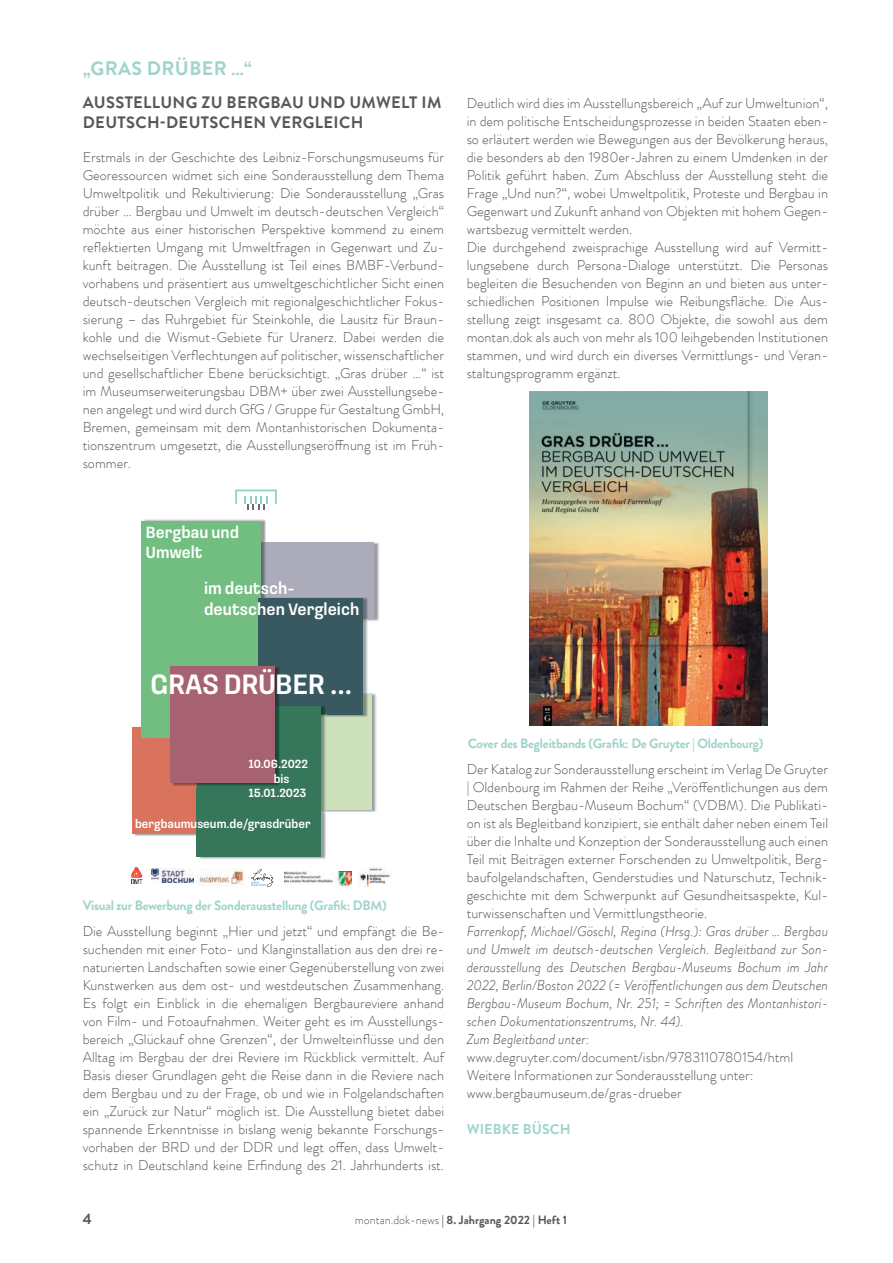
<style>
.page{position:relative;width:893px;height:1263px;background:#fff}
.page>*{position:absolute;margin:0;border:0;box-sizing:border-box;transform-origin:0 0}
.t1{font:500 29.1px "Loos Condensed";color:#fff}
.t2{font:700 19.5px "Brandon Grotesque Office";letter-spacing:.02em;color:#9fd4cb}
.t3{font:500 17.1px/20.5px "Loos Condensed";color:#fff}
.t4{font:500 16.8px/20.1px "Loos Condensed";color:#fff}
.t5{font:700 16.5px/19.8px "Brandon Grotesque Office";letter-spacing:.02em;color:#57585a}
.t6{font:700 15px "Brandon Grotesque Office";color:#57585a}
.t7{font:300 14.25px/18px "Brandon Grotesque Office";color:#57585a;text-align:justify}
.t8{font:italic 300 14.25px/18px "Brandon Grotesque Office";color:#57585a}
.t9{font:700 14.25px "Brandon Grotesque Office";letter-spacing:.01em;color:#9fd4cb}
.t10{font:700 13.5px "Brandon Grotesque Office";letter-spacing:-.02em;color:#9fd4cb}
.t11{font:500 12.45px "Loos Condensed";color:#fff}
.t12{font:500 12.3px/14.7px "Loos Condensed";color:#fff;text-align:center}
.t13{font:700 12px "Brandon Grotesque Office";color:#57585a}
.s1{font-weight:300}
</style>
<div class="page">
<img style="left:131px;top:867px;width:12px;height:16px">
<img style="left:152px;top:868px;width:41px;height:14px">
<img style="left:197px;top:869px;width:47px;height:17px">
<svg style="left:251px;top:869px;width:23px;height:18px"></svg>
<img style="left:358px;top:867px;width:32px;height:20px">
<img style="left:285px;top:871px;width:66px;height:14px">
<svg style="left:235px;top:489px;width:42px;height:20px"></svg>
<img style="left:368px;top:542px;width:11px;height:79px">
<div style="left:231px;top:542px;width:143px;height:76px;background:#ababb9"></div>
<img style="left:326px;top:693px;width:51px;height:120px">
<div style="left:279px;top:693px;width:92px;height:117px;background:#cde2bc"></div>
<img style="left:133px;top:726px;width:64px;height:110px">
<div style="left:132px;top:727px;width:71px;height:106px;background:#d9735d"></div>
<img style="left:143px;top:519px;width:123px;height:22px">
<img style="left:261px;top:542px;width:5px;height:55px">
<img style="left:142px;top:737px;width:28px;height:1px">
<div style="left:141px;top:521px;width:120px;height:216px;background:#72bd80"></div>
<img style="left:363px;top:621px;width:5px;height:72px">
<svg style="left:363px;top:618px;width:5px;height:3px"></svg>
<img style="left:266px;top:597px;width:102px;height:21px">
<img style="left:326px;top:693px;width:42px;height:24px">
<div style="left:258px;top:598px;width:105px;height:116px;background:#395961"></div>
<img style="left:199px;top:813px;width:127px;height:46px">
<svg style="left:321px;top:810px;width:5px;height:3px"></svg>
<img style="left:321px;top:717px;width:5px;height:93px">
<svg style="left:321px;top:714px;width:5px;height:3px"></svg>
<img style="left:321px;top:706px;width:4px;height:8px">
<div style="left:197px;top:706px;width:124px;height:151px;background:#36765a"></div>
<img style="left:172px;top:783px;width:25px;height:3px">
<img style="left:275px;top:667px;width:4px;height:38px">
<img style="left:197px;top:706px;width:83px;height:80px">
<div style="left:170px;top:666px;width:105px;height:117px;background:#a66270"></div>
<img style="left:529px;top:391px;width:239px;height:334px">
<h2 class="t2" style="left:83px;top:55px;width:171px">„GRAS DRÜBER …“</h2>
<p class="t5" style="left:83px;top:93px;width:360px">AUSSTELLUNG ZU BERGBAU UND UMWELT IM<br>DEUTSCH-DEUTSCHEN VERGLEICH</p>
<p class="t7" style="left:83px;top:148px;width:363px">Erstmals in der Geschichte des Leibniz-Forschungsmuseums für Georessourcen widmet sich eine Sonderausstellung dem Thema Umweltpolitik und Rekultivierung: Die Sonderausstellung „Gras drüber … Bergbau und Umwelt im deutsch-deutschen Vergleich“ möchte aus einer historischen Perspektive kommend zu einem reflektierten Umgang mit Umweltfragen in Gegenwart und Zu&shy;kunft beitragen. Die Ausstellung ist Teil eines BMBF-Verbund&shy;vorhabens und präsentiert aus umweltgeschichtlicher Sicht einen deutsch-deutschen Vergleich mit regionalgeschichtlicher Fokus&shy;sierung – das Ruhrgebiet für Steinkohle, die Lausitz für Braun&shy;kohle und die Wismut-Gebiete für Uranerz. Dabei werden die wechselseitigen Verflechtungen auf politischer, wissenschaftlicher und gesellschaftlicher Ebene berücksichtigt. „Gras drüber …“ ist im Museumserweiterungsbau DBM+ über zwei Ausstellungsebe&shy;nen angelegt und wird durch GfG / Gruppe für Gestaltung GmbH, Bremen, gemeinsam mit dem Montanhistorischen Dokumenta&shy;tionszentrum umgesetzt, die Ausstellungseröffnung ist im Früh&shy;sommer.</p>
<p class="t7" style="left:467px;top:94px;width:363px;text-align:left">Deutlich wird dies im Ausstellungsbereich „Auf zur Umweltunion“, in dem politische Entscheidungsprozesse in beiden Staaten eben&shy;so erläutert werden wie Bewegungen aus der Bevölkerung heraus, die besonders ab den 1980er-Jahren zu einem Umdenken in der Politik geführt haben. Zum Abschluss der Ausstellung steht die Frage „Und nun?“, wobei Umweltpolitik, Proteste und Bergbau in Gegenwart und Zukunft anhand von Objekten mit hohem Gegen&shy;wartsbezug vermittelt werden.<br>Die durchgehend zweisprachige Ausstellung wird auf Vermitt&shy;lungsebene durch Persona-Dialoge unterstützt. Die Personas begleiten die Besuchenden von Beginn an und bieten aus unter&shy;schiedlichen Positionen Impulse wie Reibungsfläche. Die Aus&shy;stellung zeigt insgesamt ca. 800 Objekte, die sowohl aus dem montan.dok als auch von mehr als 100 leihgebenden Institutionen stammen, und wird durch ein diverses Vermittlungs- und Veran&shy;staltungsprogramm ergänzt.</p>
<p class="t4" style="left:146px;top:521px;width:95px">Bergbau und<br>Umwelt</p>
<p class="t3" style="left:204px;top:577px;width:157px">im deutsch&shy;deutschen Vergleich</p>
<h1 class="t1" style="left:151px;top:663px;width:203px">GRAS DRÜBER ...</h1>
<p class="t12" style="left:249px;top:756px;width:61px">10.06.2022 bis<br>15.01.2023</p>
<p class="t11" style="left:135px;top:815px;width:177px">bergbaumuseum.de/grasdrüber</p>
<p class="t10" style="left:83px;top:896px;width:305px">Visual zur Bewerbung der Sonderausstellung (Grafik: DBM)</p>
<p class="t7" style="left:83px;top:922px;width:363px">Die Ausstellung beginnt „Hier und jetzt“ und empfängt die Be&shy;suchenden mit einer Foto- und Klanginstallation aus den drei re&shy;naturierten Landschaften sowie einer Gegenüberstellung von zwei Kunstwerken aus dem ost- und westdeutschen Zusammenhang.<br>Es folgt ein Einblick in die ehemaligen Bergbaureviere anhand von Film- und Fotoaufnahmen. Weiter geht es im Ausstellungs&shy;bereich „Glückauf ohne Grenzen“, der Umwelteinflüsse und den Alltag im Bergbau der drei Reviere im Rückblick vermittelt. Auf Basis dieser Grundlagen geht die Reise dann in die Reviere nach dem Bergbau und zu der Frage, ob und wie in Folgelandschaften ein „Zurück zur Natur“ möglich ist. Die Ausstellung bietet dabei spannende Erkenntnisse in bislang wenig bekannte Forschungs&shy;vorhaben der BRD und der DDR und legt offen, dass Umwelt&shy;schutz in Deutschland keine Erfindung des 21. Jahrhunderts ist.</p>
<p class="t10" style="left:468px;top:734px;width:297px">Cover des Begleitbands (Grafik: De Gruyter | Oldenbourg)</p>
<p class="t7" style="left:467px;top:760px;width:363px">Der Katalog zur Sonderausstellung erscheint im Verlag De Gruyter | Oldenbourg im Rahmen der Reihe „Veröffentlichungen aus dem Deutschen Bergbau-Museum Bochum“ (VDBM). Die Publikati&shy;on ist als Begleitband konzipiert, sie enthält daher neben einem Teil über die Inhalte und Konzeption der Sonderausstellung auch einen Teil mit Beiträgen externer Forschenden zu Umweltpolitik, Berg&shy;baufolgelandschaften, Genderstudies und Naturschutz, Technik&shy;geschichte mit dem Schwerpunkt auf Gesundheitsaspekte, Kul&shy;turwissenschaften und Vermittlungstheorie.</p>
<p class="t8" style="left:467px;top:922px;width:363px">Farrenkopf, Michael/Göschl, Regina (Hrsg.): Gras drüber … Bergbau und Umwelt im deutsch-deutschen Vergleich. Begleitband zur Son&shy;derausstellung des Deutschen Bergbau-Museums Bochum im Jahr 2022, Berlin/Boston 2022 (= Veröffentlichungen aus dem Deutschen Bergbau-Museum Bochum, Nr. 251; = Schriften des Montanhistori&shy;schen Dokumentationszentrums, Nr. 44).<br>Zum Begleitband unter:</p>
<p class="t7" style="left:467px;top:1048px;width:328px;text-align:left">www.degruyter.com/document/isbn/9783110780154/html<br>Weitere Informationen zur Sonderausstellung unter: www.bergbaumuseum.de/gras-drueber</p>
<p class="t9" style="left:467px;top:1119px;width:105px">WIEBKE BÜSCH</p>
<p class="t6" style="left:83px;top:1208px;width:10px">4</p>
<p class="t13" style="left:355px;top:1211px;width:214px"><span class="s1">montan.dok-news</span> | 8. Jahrgang 2022 | Heft 1</p>
</div>
